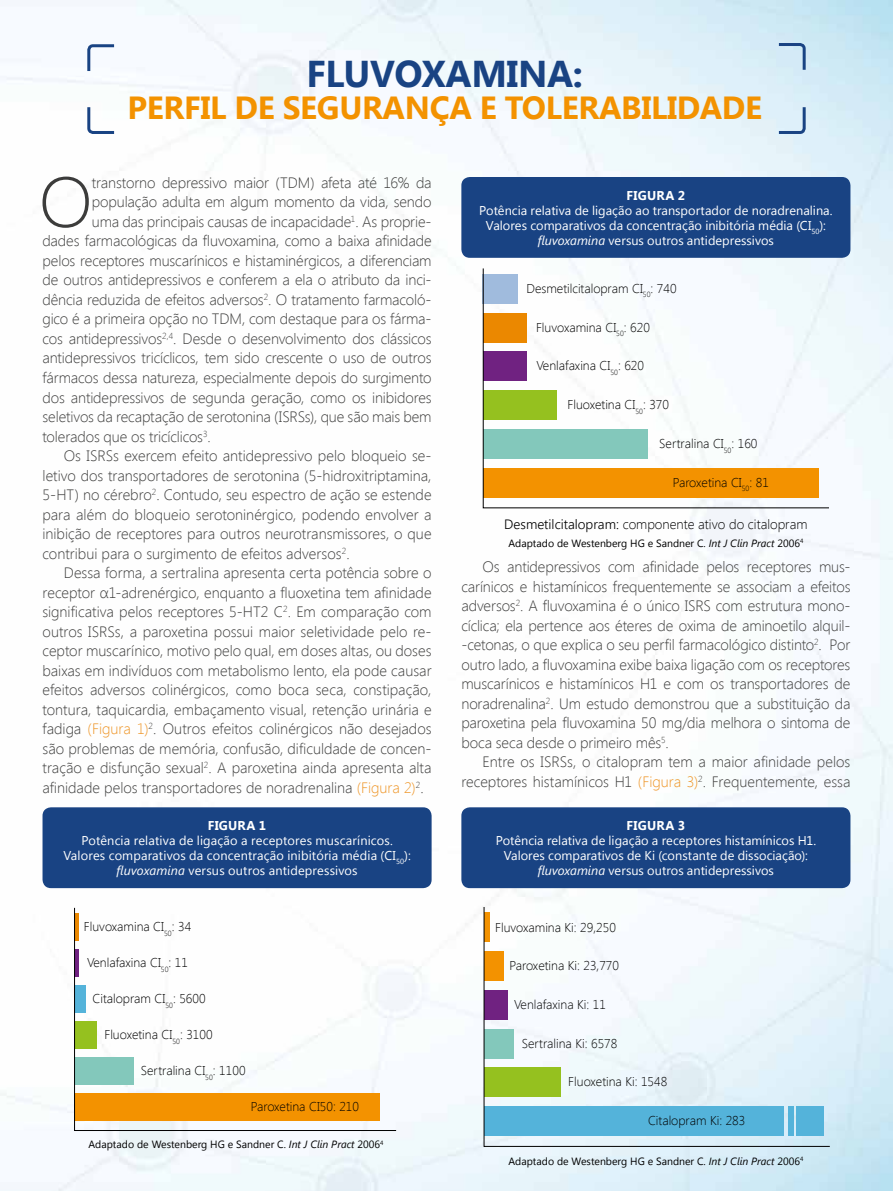
<style>
.page{position:relative;width:893px;height:1191px;background:#fff}
.page>*{position:absolute;margin:0;border:0;box-sizing:border-box;transform-origin:0 0}
.t1{font:300 70.65px "Segoe UI";color:#3c3c3b}
.t2{font:700 37.2px "Segoe UI";letter-spacing:-.01em;color:#194383}
.t3{font:700 31.95px "Segoe UI";letter-spacing:-.01em;color:#f39200}
.t4{font:300 15px/19.5px "Segoe UI";letter-spacing:-.005em;color:#3c3c3b;text-align:justify}
.t5{font:300 13.5px "Segoe UI";color:#000}
.t6{font:12.75px/15px "Segoe UI";letter-spacing:.005em;color:#fff;text-align:center}
.t7{font:300 12.75px "Segoe UI";color:#000}
.t8{font:700 12.75px "Segoe UI";letter-spacing:.015em;color:#fff}
.t9{font:10.5px "Segoe UI";color:#000}
.s1{color:#ee9424}
.s2{font-style:italic}
.s3{font-style:inherit}
</style>
<div class="page">
<img style="left:0;top:0;width:893px;height:1191px">
<div style="left:43px;top:807px;width:389px;height:81px;background:#194383;border-radius:9px"></div>
<svg style="left:74px;top:907px;width:323px;height:224px"></svg>
<div style="left:461px;top:177px;width:389px;height:81px;background:#194383;border-radius:9px"></div>
<svg style="left:482px;top:268px;width:348px;height:240px"></svg>
<div style="left:461px;top:807px;width:389px;height:81px;background:#194383;border-radius:9px"></div>
<svg style="left:483px;top:906px;width:347px;height:241px"></svg>
<svg style="left:86px;top:104px;width:31px;height:31px"></svg>
<svg style="left:86px;top:43px;width:31px;height:31px"></svg>
<svg style="left:776px;top:42px;width:31px;height:31px"></svg>
<svg style="left:776px;top:104px;width:31px;height:31px"></svg>
<h2 class="t2" style="left:307px;top:47px;width:278px">FLUVOXAMINA:</h2>
<h3 class="t3" style="left:128px;top:85px;width:636px">PERFIL DE SEGURANÇA E TOLERABILIDADE</h3>
<h1 class="t1" style="left:39px;top:153px;width:55px">O</h1>
<p class="t4" style="left:92px;top:172px;width:341px">transtorno depressivo maior (TDM) afeta até 16% da</p>
<p class="t4" style="left:92px;top:192px;width:341px">população adulta em algum momento da vida, sendo</p>
<p class="t4" style="left:92px;top:211px;width:341px">uma das principais causas de incapacidade<sup>1</sup>. As proprie-</p>
<p class="t4" style="left:43px;top:231px;width:391px">dades farmacológicas da fluvoxamina, como a baixa afinidade</p>
<p class="t4" style="left:43px;top:250px;width:391px">pelos receptores muscarínicos e histaminérgicos, a diferenciam</p>
<p class="t4" style="left:43px;top:270px;width:391px">de outros antidepressivos e conferem a ela o atributo da inci-</p>
<p class="t4" style="left:43px;top:289px;width:391px">dência reduzida de efeitos adversos<sup>2</sup>. O tratamento farmacoló-</p>
<p class="t4" style="left:43px;top:309px;width:391px">gico é a primeira opção no TDM, com destaque para os fárma-</p>
<p class="t4" style="left:43px;top:328px;width:391px">cos antidepressivos<sup>2,4</sup>. Desde o desenvolvimento dos clássicos</p>
<p class="t4" style="left:43px;top:348px;width:391px">antidepressivos tricíclicos, tem sido crescente o uso de outros</p>
<p class="t4" style="left:43px;top:367px;width:391px">fármacos dessa natureza, especialmente depois do surgimento</p>
<p class="t4" style="left:43px;top:387px;width:391px">dos antidepressivos de segunda geração, como os inibidores</p>
<p class="t4" style="left:43px;top:406px;width:391px">seletivos da recaptação de serotonina (ISRSs), que são mais bem</p>
<p class="t4" style="left:43px;top:426px;width:170px">tolerados que os tricíclicos<sup>3</sup>.</p>
<p class="t4" style="left:64px;top:445px;width:369px">Os ISRSs exercem efeito antidepressivo pelo bloqueio se-</p>
<p class="t4" style="left:43px;top:465px;width:391px">letivo dos transportadores de serotonina (5-hidroxitriptamina,</p>
<p class="t4" style="left:43px;top:484px;width:391px">5-HT) no cérebro<sup>2</sup>. Contudo, seu espectro de ação se estende</p>
<p class="t4" style="left:43px;top:504px;width:391px">para além do bloqueio serotoninérgico, podendo envolver a</p>
<p class="t4" style="left:43px;top:523px;width:391px">inibição de receptores para outros neurotransmissores, o que</p>
<p class="t4" style="left:43px;top:543px;width:309px">contribui para o surgimento de efeitos adversos<sup>2</sup>.</p>
<p class="t4" style="left:64px;top:562px;width:369px">Dessa forma, a sertralina apresenta certa potência sobre o</p>
<p class="t4" style="left:43px;top:582px;width:391px">receptor α1-adrenérgico, enquanto a fluoxetina tem afinidade</p>
<p class="t4" style="left:43px;top:601px;width:391px">significativa pelos receptores 5-HT2 C<sup>2</sup>. Em comparação com</p>
<p class="t4" style="left:43px;top:621px;width:391px">outros ISRSs, a paroxetina possui maior seletividade pelo re-</p>
<p class="t4" style="left:43px;top:640px;width:390px">ceptor muscarínico, motivo pelo qual, em doses altas, ou doses</p>
<p class="t4" style="left:43px;top:660px;width:391px">baixas em indivíduos com metabolismo lento, ela pode causar</p>
<p class="t4" style="left:43px;top:679px;width:391px">efeitos adversos colinérgicos, como boca seca, constipação,</p>
<p class="t4" style="left:43px;top:699px;width:391px">tontura, taquicardia, embaçamento visual, retenção urinária e</p>
<p class="t4" style="left:43px;top:718px;width:391px">fadiga <span class="s1">(Figura 1)</span><sup>2</sup>. Outros efeitos colinérgicos não desejados</p>
<p class="t4" style="left:43px;top:738px;width:391px">são problemas de memória, confusão, dificuldade de concen-</p>
<p class="t4" style="left:43px;top:757px;width:391px">tração e disfunção sexual<sup>2</sup>. A paroxetina ainda apresenta alta</p>
<p class="t4" style="left:43px;top:777px;width:383px">afinidade pelos transportadores de noradrenalina <span class="s1">(Figura 2)</span><sup>2</sup>.</p>
<p class="t8" style="left:208px;top:816px;width:60px">FIGURA 1</p>
<p class="t6" style="left:63px;top:832px;width:349px">Potência relativa de ligação a receptores muscarínicos.<br>Valores comparativos da concentração inibitória média (CI<sub>50</sub>): <span class="s2">fluvoxamina</span> versus outros antidepressivos</p>
<p class="t7" style="left:84px;top:918px;width:109px">Fluvoxamina CI<sub>50</sub>: 34</p>
<p class="t7" style="left:87px;top:954px;width:102px">Venlafaxina CI<sub>50</sub>: 11</p>
<p class="t7" style="left:93px;top:990px;width:115px">Citalopram CI<sub>50</sub>: 5600</p>
<p class="t7" style="left:104px;top:1026px;width:110px">Fluoxetina CI<sub>50</sub>: 3100</p>
<p class="t7" style="left:141px;top:1062px;width:106px">Sertralina CI<sub>50</sub>: 1100</p>
<p class="t7" style="left:251px;top:1098px;width:110px">Paroxetina CI50: 210</p>
<p class="t9" style="left:89px;top:1137px;width:296px">Adaptado de Westenberg HG e Sandner C. <span class="s2">Int J Clin Pract</span> 2006<sup>4</sup></p>
<p class="t8" style="left:627px;top:186px;width:60px">FIGURA 2</p>
<p class="t6" style="left:479px;top:202px;width:355px">Potência relativa de ligação ao transportador de noradrenalina.<br>Valores comparativos da concentração inibitória média (CI<sub>50</sub>): <span class="s2">fluvoxamina</span> versus outros antidepressivos</p>
<p class="t7" style="left:526px;top:279px;width:152px">Desmetilcitalopram CI<sub>50</sub>: 740</p>
<p class="t7" style="left:536px;top:318px;width:115px">Fluvoxamina CI<sub>50</sub>: 620</p>
<p class="t7" style="left:536px;top:357px;width:109px">Venlafaxina CI<sub>50</sub>: 620</p>
<p class="t7" style="left:567px;top:396px;width:103px">Fluoxetina CI<sub>50</sub>: 370</p>
<p class="t7" style="left:659px;top:435px;width:100px">Sertralina CI<sub>50</sub>: 160</p>
<p class="t7" style="left:673px;top:474px;width:98px">Paroxetina CI<sub>50</sub>: 81</p>
<p class="t5" style="left:504px;top:515px;width:305px"><span class="s3">Desmetilcitalopram:</span> componente ativo do citalopram</p>
<p class="t9" style="left:508px;top:536px;width:296px">Adaptado de Westenberg HG e Sandner C. <span class="s2">Int J Clin Pract</span> 2006<sup>4</sup></p>
<p class="t4" style="left:461px;top:556px;width:391px;text-indent:21px">Os antidepressivos com afinidade pelos receptores mus&shy;carínicos e histamínicos frequentemente se associam a efeitos adversos<sup>2</sup>. A fluvoxamina é o único ISRS com estrutura mono&shy;cíclica; ela pertence aos éteres de oxima de aminoetilo alquil--cetonas, o que explica o seu perfil farmacológico distinto<sup>2</sup>. Por outro lado, a fluvoxamina exibe baixa ligação com os receptores muscarínicos e histamínicos H1 e com os transportadores de noradrenalina<sup>2</sup>. Um estudo demonstrou que a substituição da paroxetina pela fluvoxamina 50 mg/dia melhora o sintoma de boca seca desde o primeiro mês<sup>5</sup>.</p>
<p class="t4" style="left:461px;top:751px;width:391px;text-align:right">Entre os ISRSs, o citalopram tem a maior afinidade pelos receptores histamínicos H1 <span class="s1">(Figura 3)</span><sup>2</sup>. Frequentemente, essa</p>
<p class="t8" style="left:627px;top:816px;width:60px">FIGURA 3</p>
<p class="t6" style="left:496px;top:832px;width:322px">Potência relativa de ligação a receptores histamínicos H1.<br>Valores comparativos de Ki (constante de dissociação): <span class="s2">fluvoxamina</span> versus outros antidepressivos</p>
<p class="t7" style="left:495px;top:918px;width:122px">Fluvoxamina Ki: 29,250</p>
<p class="t7" style="left:509px;top:957px;width:111px">Paroxetina Ki: 23,770</p>
<p class="t7" style="left:514px;top:995px;width:93px">Venlafaxina Ki: 11</p>
<p class="t7" style="left:522px;top:1034px;width:97px">Sertralina Ki: 6578</p>
<p class="t7" style="left:568px;top:1073px;width:101px">Fluoxetina Ki: 1548</p>
<p class="t7" style="left:648px;top:1111px;width:99px">Citalopram Ki: 283</p>
<p class="t9" style="left:508px;top:1153px;width:296px">Adaptado de Westenberg HG e Sandner C. <span class="s2">Int J Clin Pract</span> 2006<sup>4</sup></p>
</div>
